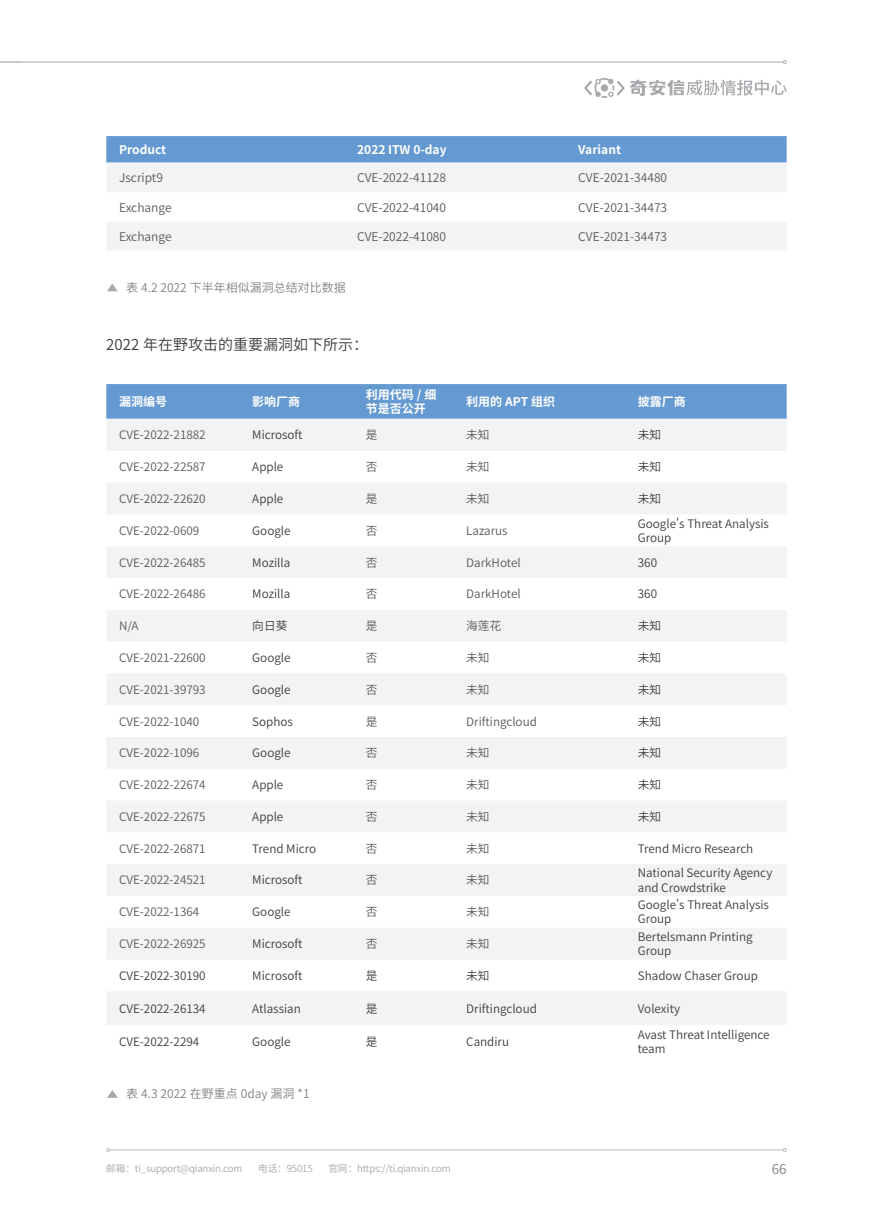
<style>
.page{position:relative;width:893px;height:1212px;background:#fff}
.page>*{position:absolute;margin:0;border:0;box-sizing:border-box;transform-origin:0 0}
.目录{font:15px "Source Han Sans CN";color:#3d3a3b}
.t1{font:13.5px "Source Han Sans CN";color:#808285}
.目录-2{font:12px "Source Han Sans CN";color:#595a5b}
.目录-3{font:700 12px/14.4px "Source Han Sans CN";color:#fff}
.t2{font:12px "Source Han Sans CN";color:#808285}
.目录-4{font:11.7px/14.1px "Source Han Sans CN";color:#3e3e3f}
.目录-5{font:11.7px "Source Han Sans CN";color:#595a5b}
.t3{font:9.75px "Source Han Sans CN";letter-spacing:-.02em;color:#a8a9ad}
</style>
<div class="page">
<hr style="left:110px;top:1149px;width:673px;height:1px;background:#bcbdc0">
<svg style="left:106px;top:1148px;width:4px;height:4px"></svg>
<svg style="left:783px;top:1148px;width:4px;height:4px"></svg>
<svg style="left:584px;top:78px;width:203px;height:20px"></svg>
<svg style="left:107px;top:283px;width:11px;height:8px"></svg>
<svg style="left:106px;top:136px;width:681px;height:27px;background:#689bd2"></svg>
<svg style="left:107px;top:163px;width:679px;height:87px;fill:#f1f3f5"></svg>
<div style="left:106px;top:384px;width:681px;height:35px;background:#6599d1"></div>
<svg style="left:107px;top:419px;width:679px;height:606px;fill:#f1f3f5"></svg>
<svg style="left:107px;top:1090px;width:11px;height:8px"></svg>
<hr style="left:0;top:62px;width:783px;height:1px;background:#bec1c3">
<svg style="left:783px;top:60px;width:4px;height:4px"></svg>
<p class="目录-3" style="left:119px;top:143px;width:49px">Product</p>
<p class="目录-3" style="left:357px;top:143px;width:91px">2022 ITW 0-day</p>
<p class="目录-3" style="left:578px;top:143px;width:44px">Variant</p>
<p class="目录-2" style="left:119px;top:171px;width:45px">Jscript9</p>
<p class="目录-2" style="left:357px;top:171px;width:90px">CVE-2022-41128</p>
<p class="目录-2" style="left:578px;top:171px;width:90px">CVE-2021-34480</p>
<p class="目录-2" style="left:119px;top:200px;width:54px">Exchange</p>
<p class="目录-2" style="left:357px;top:200px;width:90px">CVE-2022-41040</p>
<p class="目录-2" style="left:578px;top:200px;width:90px">CVE-2021-34473</p>
<p class="目录-2" style="left:119px;top:230px;width:54px">Exchange</p>
<p class="目录-2" style="left:357px;top:230px;width:90px">CVE-2022-41080</p>
<p class="目录-2" style="left:578px;top:230px;width:90px">CVE-2021-34473</p>
<p class="t2" style="left:126px;top:281px;width:221px">表 4.2 2022 下半年相似漏洞总结对比数据</p>
<p class="目录" style="left:106px;top:336px;width:263px">2022 年在野攻击的重要漏洞如下所示：</p>
<p class="目录-3" style="left:119px;top:395px;width:49px">漏洞编号</p>
<p class="目录-3" style="left:252px;top:395px;width:49px">影响厂商</p>
<p class="目录-3" style="left:366px;top:387px;width:72px">利用代码 / 细节是否公开</p>
<p class="目录-3" style="left:466px;top:395px;width:90px">利用的 APT 组织</p>
<p class="目录-3" style="left:638px;top:395px;width:49px">披露厂商</p>
<p class="目录-5" style="left:119px;top:428px;width:88px">CVE-2022-21882</p>
<p class="目录-4" style="left:252px;top:428px;width:52px">Microsoft</p>
<p class="目录-5" style="left:366px;top:428px;width:13px">是</p>
<p class="目录-5" style="left:466px;top:428px;width:25px">未知</p>
<p class="目录-4" style="left:638px;top:428px;width:25px">未知</p>
<p class="目录-5" style="left:119px;top:460px;width:88px">CVE-2022-22587</p>
<p class="目录-4" style="left:252px;top:460px;width:33px">Apple</p>
<p class="目录-5" style="left:366px;top:460px;width:13px">否</p>
<p class="目录-5" style="left:466px;top:460px;width:25px">未知</p>
<p class="目录-4" style="left:638px;top:460px;width:25px">未知</p>
<p class="目录-5" style="left:119px;top:492px;width:88px">CVE-2022-22620</p>
<p class="目录-4" style="left:252px;top:492px;width:33px">Apple</p>
<p class="目录-5" style="left:366px;top:492px;width:13px">是</p>
<p class="目录-5" style="left:466px;top:492px;width:25px">未知</p>
<p class="目录-4" style="left:638px;top:492px;width:25px">未知</p>
<p class="目录-5" style="left:119px;top:524px;width:82px">CVE-2022-0609</p>
<p class="目录-4" style="left:252px;top:524px;width:40px">Google</p>
<p class="目录-5" style="left:366px;top:524px;width:13px">否</p>
<p class="目录-5" style="left:466px;top:524px;width:43px">Lazarus</p>
<p class="目录-4" style="left:638px;top:517px;width:133px">Google's Threat Analysis<br>Group</p>
<p class="目录-5" style="left:119px;top:556px;width:88px">CVE-2022-26485</p>
<p class="目录-4" style="left:252px;top:555px;width:40px">Mozilla</p>
<p class="目录-5" style="left:366px;top:556px;width:13px">否</p>
<p class="目录-5" style="left:466px;top:556px;width:56px">DarkHotel</p>
<p class="目录-4" style="left:638px;top:555px;width:21px">360</p>
<p class="目录-5" style="left:119px;top:587px;width:88px">CVE-2022-26486</p>
<p class="目录-4" style="left:252px;top:587px;width:40px">Mozilla</p>
<p class="目录-5" style="left:366px;top:587px;width:13px">否</p>
<p class="目录-5" style="left:466px;top:587px;width:56px">DarkHotel</p>
<p class="目录-4" style="left:638px;top:587px;width:21px">360</p>
<p class="目录-5" style="left:119px;top:619px;width:21px">N/A</p>
<p class="目录-4" style="left:252px;top:619px;width:37px">向日葵</p>
<p class="目录-5" style="left:366px;top:619px;width:13px">是</p>
<p class="目录-5" style="left:466px;top:619px;width:37px">海莲花</p>
<p class="目录-4" style="left:638px;top:619px;width:25px">未知</p>
<p class="目录-5" style="left:119px;top:651px;width:88px">CVE-2021-22600</p>
<p class="目录-4" style="left:252px;top:651px;width:40px">Google</p>
<p class="目录-5" style="left:366px;top:651px;width:13px">否</p>
<p class="目录-5" style="left:466px;top:651px;width:25px">未知</p>
<p class="目录-4" style="left:638px;top:651px;width:25px">未知</p>
<p class="目录-5" style="left:119px;top:683px;width:88px">CVE-2021-39793</p>
<p class="目录-4" style="left:252px;top:683px;width:40px">Google</p>
<p class="目录-5" style="left:366px;top:683px;width:13px">否</p>
<p class="目录-5" style="left:466px;top:683px;width:25px">未知</p>
<p class="目录-4" style="left:638px;top:683px;width:25px">未知</p>
<p class="目录-5" style="left:119px;top:715px;width:82px">CVE-2022-1040</p>
<p class="目录-4" style="left:252px;top:714px;width:42px">Sophos</p>
<p class="目录-5" style="left:366px;top:715px;width:13px">是</p>
<p class="目录-5" style="left:466px;top:715px;width:72px">Driftingcloud</p>
<p class="目录-4" style="left:638px;top:714px;width:25px">未知</p>
<p class="目录-5" style="left:119px;top:746px;width:82px">CVE-2022-1096</p>
<p class="目录-4" style="left:252px;top:746px;width:40px">Google</p>
<p class="目录-5" style="left:366px;top:746px;width:13px">否</p>
<p class="目录-5" style="left:466px;top:746px;width:25px">未知</p>
<p class="目录-4" style="left:638px;top:746px;width:25px">未知</p>
<p class="目录-5" style="left:119px;top:778px;width:88px">CVE-2022-22674</p>
<p class="目录-4" style="left:252px;top:778px;width:33px">Apple</p>
<p class="目录-5" style="left:366px;top:778px;width:13px">否</p>
<p class="目录-5" style="left:466px;top:778px;width:25px">未知</p>
<p class="目录-4" style="left:638px;top:778px;width:25px">未知</p>
<p class="目录-5" style="left:119px;top:810px;width:88px">CVE-2022-22675</p>
<p class="目录-4" style="left:252px;top:810px;width:33px">Apple</p>
<p class="目录-5" style="left:366px;top:810px;width:13px">否</p>
<p class="目录-5" style="left:466px;top:810px;width:25px">未知</p>
<p class="目录-4" style="left:638px;top:810px;width:25px">未知</p>
<p class="目录-5" style="left:119px;top:842px;width:88px">CVE-2022-26871</p>
<p class="目录-4" style="left:252px;top:841px;width:65px">Trend Micro</p>
<p class="目录-5" style="left:366px;top:842px;width:13px">否</p>
<p class="目录-5" style="left:466px;top:842px;width:25px">未知</p>
<p class="目录-4" style="left:638px;top:841px;width:117px">Trend Micro Research</p>
<p class="目录-5" style="left:119px;top:873px;width:88px">CVE-2022-24521</p>
<p class="目录-4" style="left:252px;top:873px;width:52px">Microsoft</p>
<p class="目录-5" style="left:366px;top:873px;width:13px">否</p>
<p class="目录-5" style="left:466px;top:873px;width:25px">未知</p>
<p class="目录-4" style="left:638px;top:866px;width:136px">National Security Agency and Crowdstrike</p>
<p class="目录-5" style="left:119px;top:905px;width:82px">CVE-2022-1364</p>
<p class="目录-4" style="left:252px;top:905px;width:40px">Google</p>
<p class="目录-5" style="left:366px;top:905px;width:13px">否</p>
<p class="目录-5" style="left:466px;top:905px;width:25px">未知</p>
<p class="目录-4" style="left:638px;top:898px;width:133px">Google's Threat Analysis<br>Group</p>
<p class="目录-5" style="left:119px;top:937px;width:88px">CVE-2022-26925</p>
<p class="目录-4" style="left:252px;top:937px;width:52px">Microsoft</p>
<p class="目录-5" style="left:366px;top:937px;width:13px">否</p>
<p class="目录-5" style="left:466px;top:937px;width:25px">未知</p>
<p class="目录-4" style="left:638px;top:930px;width:116px">Bertelsmann Printing<br>Group</p>
<p class="目录-4" style="left:119px;top:969px;width:88px">CVE-2022-30190</p>
<p class="目录-4" style="left:252px;top:969px;width:52px">Microsoft</p>
<p class="目录-4" style="left:366px;top:969px;width:13px">是</p>
<p class="目录-4" style="left:466px;top:969px;width:25px">未知</p>
<p class="目录-4" style="left:638px;top:969px;width:122px">Shadow Chaser Group</p>
<p class="目录-4" style="left:119px;top:1001px;width:88px">CVE-2022-26134</p>
<p class="目录-4" style="left:252px;top:1001px;width:50px">Atlassian</p>
<p class="目录-4" style="left:366px;top:1001px;width:13px">是</p>
<p class="目录-4" style="left:466px;top:1001px;width:72px">Driftingcloud</p>
<p class="目录-4" style="left:638px;top:1001px;width:44px">Volexity</p>
<p class="目录-4" style="left:119px;top:1035px;width:82px">CVE-2022-2294</p>
<p class="目录-4" style="left:252px;top:1035px;width:40px">Google</p>
<p class="目录-4" style="left:366px;top:1035px;width:13px">是</p>
<p class="目录-4" style="left:466px;top:1035px;width:44px">Candiru</p>
<p class="目录-4" style="left:638px;top:1028px;width:133px">Avast Threat Intelligence team</p>
<p class="t2" style="left:126px;top:1087px;width:185px">表 4.3 2022 在野重点 0day 漏洞 *1</p>
<p class="t3" style="left:106px;top:1163px;width:138px">邮箱：ti_support@qianxin.com</p>
<p class="t3" style="left:258px;top:1163px;width:56px">电话：95015</p>
<p class="t3" style="left:328px;top:1163px;width:124px">官网：https://ti.qianxin.com</p>
<p class="t1" style="left:772px;top:1161px;width:16px">66</p>
</div>
